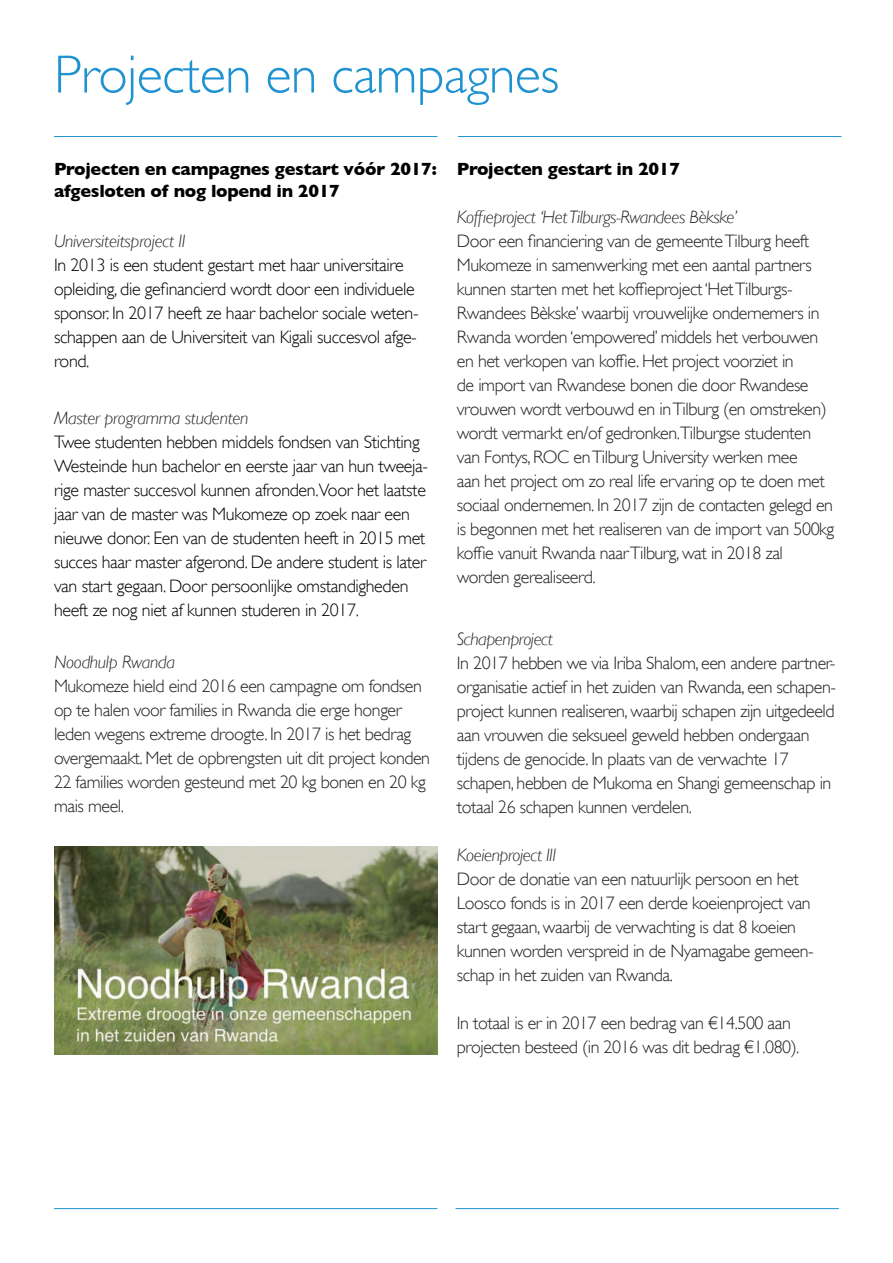
<style>
.page{position:relative;width:893px;height:1263px;background:#fff}
.page>*{position:absolute;margin:0;border:0;box-sizing:border-box;transform-origin:0 0}
.t1{font:300 54px "Gill Sans";letter-spacing:-.01em;color:#1f92d1}
.t2{font:300 18px/24px "Gill Sans";letter-spacing:-.025em;color:#231f20}
.t3{font:300 18px/24px "Gill Sans";letter-spacing:-.02em;color:#000}
.t4{font:italic 300 18px "Gill Sans";letter-spacing:-.025em;color:#231f20}
.t5{font:700 18px/21.6px "Gill Sans";letter-spacing:-.015em;color:#000}
</style>
<div class="page">
<img style="left:54px;top:847px;width:383px;height:207px">
<hr style="left:54px;top:1208px;width:383px;height:1px;background:#1f92d1">
<hr style="left:455px;top:1208px;width:384px;height:1px;background:#1f92d1">
<hr style="left:54px;top:136px;width:383px;height:1px;background:#1f92d1">
<hr style="left:458px;top:136px;width:383px;height:1px;background:#1f92d1">
<p class="t1" style="left:54px;top:44px;width:507px">Projecten en campagnes</p>
<p class="t5" style="left:54px;top:158px;width:384px">Projecten en campagnes gestart vóór 2017: afgesloten of nog lopend in 2017</p>
<p class="t4" style="left:54px;top:231px;width:133px">Universiteitsproject II</p>
<p class="t3" style="left:54px;top:253px;width:366px">In 2013 is een student gestart met haar universitaire opleiding, die gefinancierd wordt door een individuele sponsor. In 2017 heeft ze haar bachelor sociale weten&shy;schappen aan de Universiteit van Kigali succesvol afge&shy;rond.</p>
<p class="t4" style="left:54px;top:408px;width:196px">Master programma studenten</p>
<p class="t3" style="left:54px;top:430px;width:376px">Twee studenten hebben middels fondsen van Stichting Westeinde hun bachelor en eerste jaar van hun tweeja&shy;rige master succesvol kunnen afronden.Voor het laatste jaar van de master was Mukomeze op zoek naar een nieuwe donor. Een van de studenten heeft in 2015 met succes haar master afgerond. De andere student is later van start gegaan. Door persoonlijke omstandigheden heeft ze nog niet af kunnen studeren in 2017.</p>
<p class="t4" style="left:54px;top:652px;width:122px">Noodhulp Rwanda</p>
<p class="t2" style="left:54px;top:674px;width:378px">Mukomeze hield eind 2016 een campagne om fondsen op te halen voor families in Rwanda die erge honger leden wegens extreme droogte. In 2017 is het bedrag overgemaakt. Met de opbrengsten uit dit project konden 22 families worden gesteund met 20 kg bonen en 20 kg mais meel.</p>
<p class="t5" style="left:457px;top:158px;width:225px">Projecten gestart in 2017</p>
<p class="t4" style="left:457px;top:207px;width:282px">Koffieproject ‘Het Tilburgs-Rwandees Bèkske’</p>
<p class="t2" style="left:457px;top:229px;width:379px">Door een financiering van de gemeente Tilburg heeft Mukomeze in samenwerking met een aantal partners kunnen starten met het koffieproject ‘Het Tilburgs-Rwandees Bèkske’ waarbij vrouwelijke ondernemers in Rwanda worden ‘empowered’ middels het verbouwen en het verkopen van koffie. Het project voorziet in<br>de import van Rwandese bonen die door Rwandese vrouwen wordt verbouwd en in Tilburg (en omstreken) wordt vermarkt en/of gedronken.Tilburgse studenten van Fontys, ROC en Tilburg University werken mee<br>aan het project om zo real life ervaring op te doen met sociaal ondernemen. In 2017 zijn de contacten gelegd en is begonnen met het realiseren van de import van 500kg koffie vanuit Rwanda naar Tilburg, wat in 2018 zal</p>
<p class="t2" style="left:457px;top:565px;width:140px">worden gerealiseerd.</p>
<p class="t4" style="left:457px;top:628px;width:97px">Schapenproject</p>
<p class="t2" style="left:457px;top:651px;width:381px;text-align:justify">In 2017 hebben we via Iriba Shalom, een andere partner&shy;organisatie actief in het zuiden van Rwanda, een schapen&shy;project kunnen realiseren, waarbij schapen zijn uitgedeeld aan vrouwen die seksueel geweld hebben ondergaan</p>
<p class="t2" style="left:457px;top:747px;width:376px">tijdens de genocide. In plaats van de verwachte 17 schapen, hebben de Mukoma en Shangi gemeenschap in totaal 26 schapen kunnen verdelen.</p>
<p class="t4" style="left:457px;top:844px;width:101px">Koeienproject III</p>
<p class="t2" style="left:457px;top:867px;width:355px">Door de donatie van een natuurlijk persoon en het<br>Loosco fonds is in 2017 een derde koeienproject van start gegaan, waarbij de verwachting is dat 8 koeien</p>
<p class="t2" style="left:457px;top:939px;width:358px">kunnen worden verspreid in de Nyamagabe gemeen&shy;schap in het zuiden van Rwanda.</p>
<p class="t2" style="left:457px;top:1011px;width:336px">In totaal is er in 2017 een bedrag van €14.500 aan</p>
<p class="t2" style="left:457px;top:1035px;width:344px">projecten besteed (in 2016 was dit bedrag €1.080).</p>
</div>
